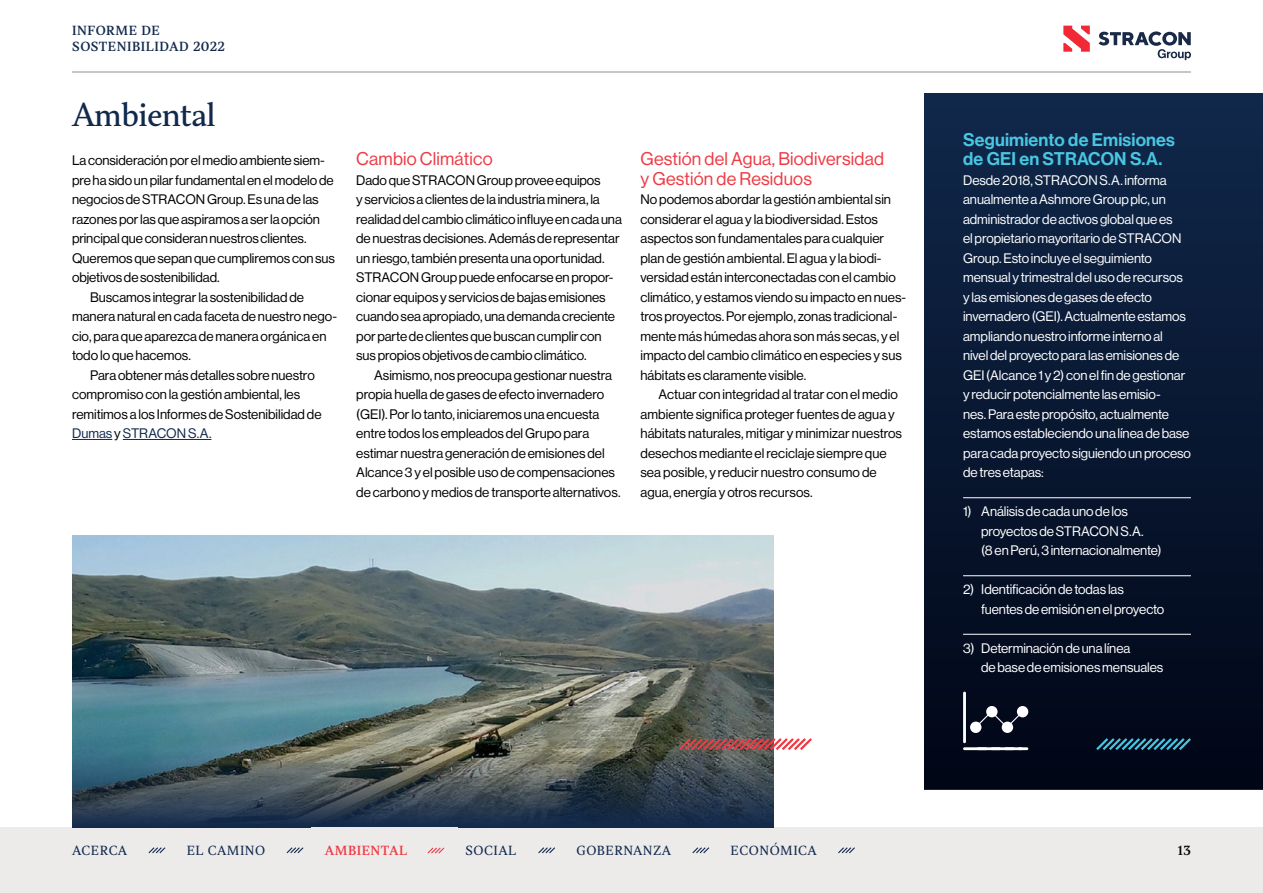
<style>
.page{position:relative;width:1263px;height:893px;background:#fff}
.page>*{position:absolute;margin:0;border:0;box-sizing:border-box;transform-origin:0 0}
.H3_-_Section{font:30px "TT Jenevers Trl";letter-spacing:-.015em;color:#11294c}
.H4_-_Subsection{font:18px/19.5px "Haas Grot Disp 55 Roman";letter-spacing:.01em;color:#ef3a44}
.H4_-_Subsection-2{font:500 18px/19.5px "Haas Grot Disp 65";letter-spacing:.01em;color:#49c6e2}
.P1a{font:13.5px/19.5px "Haas Grot Disp 55 Roman";letter-spacing:-.005em;color:#000}
.P2a{font:13.5px/19.5px "Haas Grot Disp 55 Roman";color:#000}
.P1b{font:13.5px/19.5px "Haas Grot Disp 55 Roman";letter-spacing:-.005em;color:#fff}
.t1{font:12px "TT Jenevers Trl";letter-spacing:.04em;color:#11294c}
.t2{font:500 12px/16.5px "TT Jenevers Trl";letter-spacing:.04em;color:#11294c}
.t3{font:500 12px "TT Jenevers Trl";letter-spacing:.04em;color:#ef3a44}
.t4{font:500 12px "TT Jenevers Trl";color:#000}
.s1{color:#11294c}
</style>
<div class="page">
<div style="left:0;top:827px;width:1263px;height:66px;background:#ecebea"></div>
<div style="left:925px;top:94px;width:338px;height:695px;background:linear-gradient(to bottom,#10284b,#010616)"></div>
<img style="left:72px;top:536px;width:702px;height:214px">
<svg style="left:72px;top:750px;width:702px;height:77px;background:#3b4a54"></svg>
<svg style="left:1094px;top:736px;width:99px;height:16px;background:#163f53"></svg>
<svg style="left:676px;top:736px;width:136px;height:16px;background:#a7706f"></svg>
<svg style="left:970px;top:706px;width:58px;height:27px"></svg>
<hr style="left:963px;top:692px;width:3px;height:51px;background:#fff">
<hr style="left:963px;top:747px;width:60px;height:3px;background:#fff">
<svg style="left:977px;top:747px;width:51px;height:3px"></svg>
<hr style="left:72px;top:439px;width:40px;height:1px;background:#11294c">
<hr style="left:123px;top:439px;width:88px;height:1px;background:#11294c">
<hr style="left:963px;top:497px;width:228px;height:1px;background:#fff">
<hr style="left:963px;top:575px;width:228px;height:1px;background:#fff">
<hr style="left:963px;top:634px;width:228px;height:1px;background:#fff">
<svg style="left:1063px;top:26px;width:27px;height:26px"></svg>
<svg style="left:1098px;top:31px;width:93px;height:29px"></svg>
<svg style="left:148px;top:847px;width:18px;height:7px"></svg>
<svg style="left:286px;top:847px;width:18px;height:7px"></svg>
<svg style="left:692px;top:847px;width:18px;height:7px"></svg>
<svg style="left:838px;top:847px;width:17px;height:7px"></svg>
<svg style="left:538px;top:847px;width:17px;height:7px"></svg>
<hr style="left:72px;top:72px;width:1119px;height:1px;background:#b3b4b4">
<svg style="left:427px;top:847px;width:18px;height:7px"></svg>
<p class="t2" style="left:72px;top:22px;width:154px">INFORME DE<br>SOSTENIBILIDAD 2022</p>
<h4 class="H3_-_Section" style="left:72px;top:95px;width:145px">Ambiental</h4>
<p class="P1a" style="left:72px;top:151px;width:264px">La consideración por el medio ambiente siem&shy;pre ha sido un pilar fundamental en el modelo de negocios de STRACON Group. Es una de las razones por las que aspiramos a ser la opción principal que consideran nuestros clientes.<br>Queremos que sepan que cumpliremos con sus objetivos de sostenibilidad.</p>
<p class="P2a" style="left:72px;top:287px;width:267px;text-indent:18px">Buscamos integrar la sostenibilidad de manera natural en cada faceta de nuestro nego&shy;cio, para que aparezca de manera orgánica en todo lo que hacemos.</p>
<p class="P2a" style="left:72px;top:365px;width:251px;text-indent:18px">Para obtener más detalles sobre nuestro compromiso con la gestión ambiental, les remitimos a los Informes de Sostenibilidad de <span class="s1">Dumas</span> y <span class="s1">STRACON S.A.</span></p>
<h5 class="H4_-_Subsection" style="left:356px;top:149px;width:138px">Cambio Climático</h5>
<p class="P1a" style="left:356px;top:170px;width:267px">Dado que STRACON Group provee equipos<br>y servicios a clientes de la industria minera, la realidad del cambio climático influye en cada una de nuestras decisiones. Además de representar un riesgo, también presenta una oportunidad.<br>STRACON Group puede enfocarse en propor&shy;cionar equipos y servicios de bajas emisiones cuando sea apropiado, una demanda creciente por parte de clientes que buscan cumplir con sus propios objetivos de cambio climático.</p>
<p class="P2a" style="left:356px;top:365px;width:266px;text-indent:18px">Asimismo, nos preocupa gestionar nuestra propia huella de gases de efecto invernadero (GEI). Por lo tanto, iniciaremos una encuesta entre todos los empleados del Grupo para estimar nuestra generación de emisiones del Alcance 3 y el posible uso de compensaciones de carbono y medios de transporte alternativos.</p>
<h5 class="H4_-_Subsection" style="left:640px;top:149px;width:245px">Gestión del Agua, Biodiversidad y Gestión de Residuos</h5>
<p class="P1a" style="left:640px;top:190px;width:267px">No podemos abordar la gestión ambiental sin considerar el agua y la biodiversidad. Estos aspectos son fundamentales para cualquier plan de gestión ambiental. El agua y la biodi&shy;versidad están interconectadas con el cambio climático, y estamos viendo su impacto en nues&shy;tros proyectos. Por ejemplo, zonas tradicional&shy;mente más húmedas ahora son más secas, y el impacto del cambio climático en especies y sus hábitats es claramente visible.</p>
<p class="P2a" style="left:640px;top:385px;width:263px;text-indent:18px">Actuar con integridad al tratar con el medio ambiente significa proteger fuentes de agua y hábitats naturales, mitigar y minimizar nuestros desechos mediante el reciclaje siempre que sea posible, y reducir nuestro consumo de agua, energía y otros recursos.</p>
<h5 class="H4_-_Subsection-2" style="left:963px;top:130px;width:213px">Seguimiento de Emisiones de GEI en STRACON S.A.</h5>
<p class="P1b" style="left:963px;top:170px;width:229px">Desde 2018, STRACON S.A. informa anualmente a Ashmore Group plc, un administrador de activos global que es<br>el propietario mayoritario de STRACON Group. Esto incluye el seguimiento mensual y trimestral del uso de recursos y las emisiones de gases de efecto invernadero (GEI). Actualmente estamos ampliando nuestro informe interno al nivel del proyecto para las emisiones de GEI (Alcance 1 y 2) con el fin de gestionar y reducir potencialmente las emisio-<br>nes. Para este propósito, actualmente estamos estableciendo una línea de base para cada proyecto siguiendo un proceso de tres etapas:</p>
<p class="P1b" style="left:981px;top:502px;width:182px;text-indent:-18px">1) Análisis de cada uno de los proyectos de STRACON S.A.<br>(8 en Perú, 3 internacionalmente)</p>
<p class="P1b" style="left:981px;top:580px;width:185px;text-indent:-18px">2) Identificación de todas las fuentes de emisión en el proyecto</p>
<p class="P1b" style="left:981px;top:638px;width:184px;text-indent:-18px">3) Determinación de una línea<br>de base de emisiones mensuales</p>
<p class="t1" style="left:72px;top:843px;width:57px">ACERCA</p>
<p class="t1" style="left:187px;top:843px;width:80px">EL CAMINO</p>
<p class="t3" style="left:325px;top:843px;width:84px">AMBIENTAL</p>
<p class="t1" style="left:466px;top:843px;width:52px">SOCIAL</p>
<p class="t1" style="left:576px;top:843px;width:96px">GOBERNANZA</p>
<p class="t1" style="left:730px;top:843px;width:88px">ECONÓMICA</p>
<p class="t4" style="left:1178px;top:843px;width:15px">13</p>
</div>
